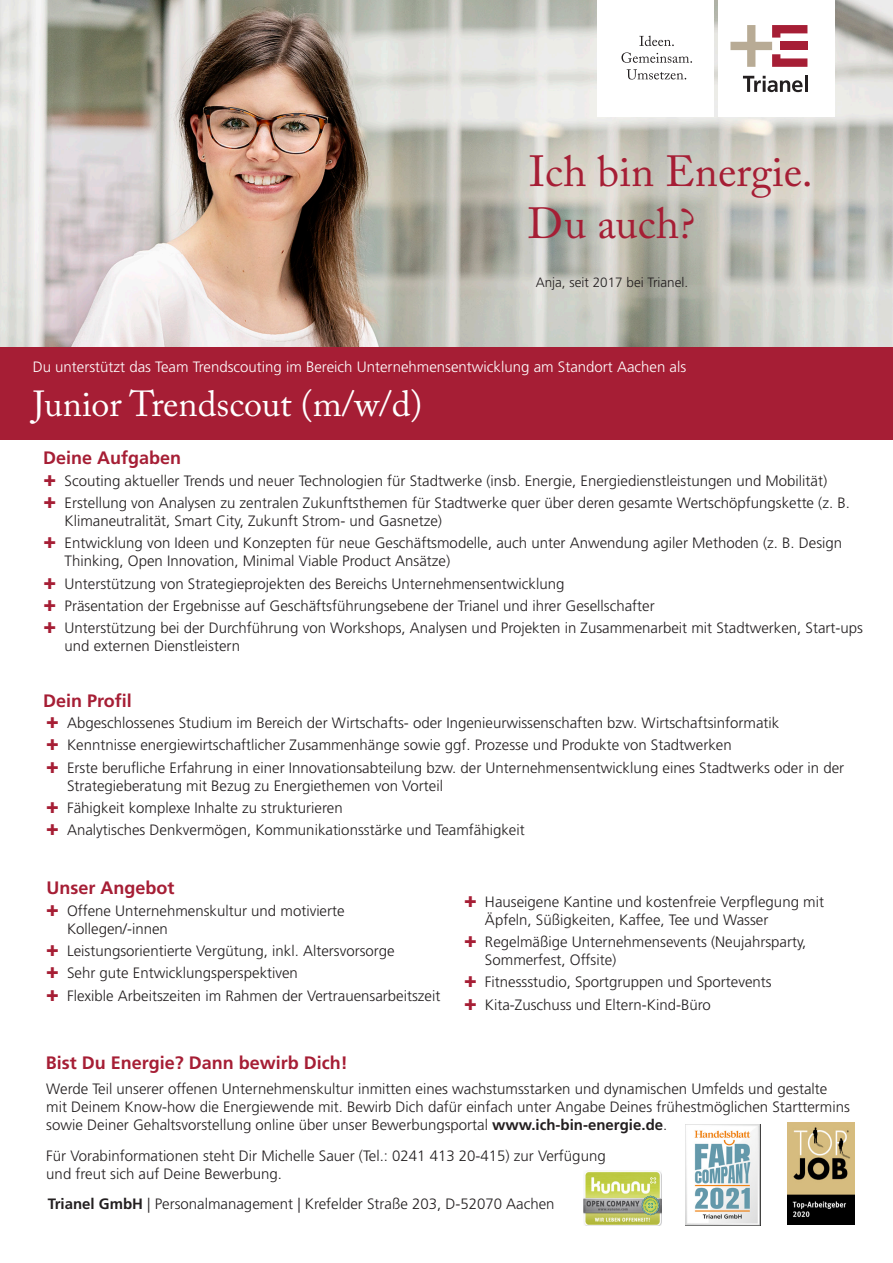
<style>
.page{position:relative;width:893px;height:1263px;background:#fff}
.page>*{position:absolute;margin:0;border:0;box-sizing:border-box;transform-origin:0 0}
.t1{font:43.35px/52.1px "Adobe Caslon Pro";color:#a61e35}
.t2{font:36px "Adobe Caslon Pro";color:#fff}
.t3{font:700 18px "Frutiger LT Std";color:#a61e35}
.t4{font:300 15px/22.2px "Frutiger LT Std";color:#231f20}
.t5{font:300 15px "Frutiger LT Std";color:#fff}
.t6{font:300 13.5px "Frutiger LT Std";color:#231f20}
.s1{font-weight:700}
</style>
<div class="page">
<img style="left:0;top:0;width:893px;height:347px">
<div style="left:597px;top:0;width:117px;height:117px;background:#fff"></div>
<div style="left:718px;top:0;width:116px;height:117px;background:#fff"></div>
<svg style="left:621px;top:35px;width:71px;height:45px"></svg>
<div style="left:780px;top:42px;width:28px;height:8px;background:#a61e35"></div>
<svg style="left:730px;top:25px;width:77px;height:67px"></svg>
<hr style="left:804px;top:76px;width:3px;height:16px;background:#231f20">
<div style="left:0;top:347px;width:893px;height:93px;background:#a61e35"></div>
<img style="left:584px;top:1171px;width:77px;height:54px">
<img style="left:787px;top:1123px;width:68px;height:102px">
<img style="left:685px;top:1124px;width:75px;height:102px">
<h1 class="t1" style="left:528px;top:145px;width:287px">Ich bin Energie.<br>Du auch?</h1>
<p class="t6" style="left:536px;top:275px;width:154px">Anja, seit 2017 bei Trianel.</p>
<p class="t5" style="left:33px;top:358px;width:655px">Du unterstützt das Team Trendscouting im Bereich Unternehmensentwicklung am Standort Aachen als</p>
<h2 class="t2" style="left:33px;top:382px;width:391px">Junior Trendscout (m/w/d)</h2>
<p class="t3" style="left:43px;top:447px;width:140px">Deine Aufgaben</p>
<p class="t4" style="left:65px;top:470px;width:787px">Scouting aktueller Trends und neuer Technologien für Stadtwerke (insb. Energie, Energiedienstleistungen und Mobilität)<br>Erstellung von Analysen zu zentralen Zukunftsthemen für Stadtwerke quer über deren gesamte Wertschöpfungskette (z. B.</p>
<p class="t4" style="left:65px;top:510px;width:779px">Klimaneutralität, Smart City, Zukunft Strom- und Gasnetze)<br>Entwicklung von Ideen und Konzepten für neue Geschäftsmodelle, auch unter Anwendung agiler Methoden (z. B. Design</p>
<p class="t4" style="left:65px;top:550px;width:800px">Thinking, Open Innovation, Minimal Viable Product Ansätze)<br>Unterstützung von Strategieprojekten des Bereichs Unternehmensentwicklung<br>Präsentation der Ergebnisse auf Geschäftsführungsebene der Trianel und ihrer Gesellschafter<br>Unterstützung bei der Durchführung von Workshops, Analysen und Projekten in Zusammenarbeit mit Stadtwerken, Start-ups</p>
<p class="t4" style="left:65px;top:635px;width:177px">und externen Dienstleistern</p>
<p class="t3" style="left:43px;top:690px;width:90px">Dein Profil</p>
<p class="t4" style="left:67px;top:712px;width:779px">Abgeschlossenes Studium im Bereich der Wirtschafts- oder Ingenieurwissenschaften bzw. Wirtschaftsinformatik<br>Kenntnisse energiewirtschaftlicher Zusammenhänge sowie ggf. Prozesse und Produkte von Stadtwerken<br>Erste berufliche Erfahrung in einer Innovationsabteilung bzw. der Unternehmensentwicklung eines Stadtwerks oder in der</p>
<p class="t4" style="left:67px;top:775px;width:459px">Strategieberatung mit Bezug zu Energiethemen von Vorteil<br>Fähigkeit komplexe Inhalte zu strukturieren<br>Analytisches Denkvermögen, Kommunikationsstärke und Teamfähigkeit</p>
<p class="t3" style="left:47px;top:877px;width:129px">Unser Angebot</p>
<p class="t4" style="left:67px;top:902px;width:279px;line-height:18px">Offene Unternehmenskultur und motivierte<br>Kollegen/-innen</p>
<p class="t4" style="left:67px;top:940px;width:375px">Leistungsorientierte Vergütung, inkl. Altersvorsorge<br>Sehr gute Entwicklungsperspektiven<br>Flexible Arbeitszeiten im Rahmen der Vertrauensarbeitszeit</p>
<p class="t3" style="left:46px;top:1052px;width:304px">Bist Du Energie? Dann bewirb Dich!</p>
<p class="t4" style="left:485px;top:893px;width:340px;line-height:18px">Hauseigene Kantine und kostenfreie Verpflegung mit<br>Äpfeln, Süßigkeiten, Kaffee, Tee und Wasser</p>
<p class="t4" style="left:485px;top:933px;width:323px;line-height:18px">Regelmäßige Unternehmensevents (Neujahrsparty,<br>Sommerfest, Offsite)</p>
<p class="t4" style="left:485px;top:971px;width:288px">Fitnessstudio, Sportgruppen und Sportevents<br>Kita-Zuschuss und Eltern-Kind-Büro</p>
<p class="t4" style="left:46px;top:1080px;width:805px;line-height:18px">Werde Teil unserer offenen Unternehmenskultur inmitten eines wachstumsstarken und dynamischen Umfelds und gestalte mit Deinem Know-how die Energiewende mit. Bewirb Dich dafür einfach unter Angabe Deines frühestmöglichen Starttermins sowie Deiner Gehaltsvorstellung online über unser Bewerbungsportal <span class="s1">www.ich-bin-energie.de</span>.</p>
<p class="t4" style="left:46px;top:1147px;width:561px;line-height:18px">Für Vorabinformationen steht Dir Michelle Sauer (Tel.: 0241 413 20-415) zur Verfügung und freut sich auf Deine Bewerbung.</p>
<p class="t4" style="left:48px;top:1193px;width:508px"><span class="s1">Trianel GmbH</span> | Personalmanagement | Krefelder Straße 203, D-52070 Aachen</p>
</div>
